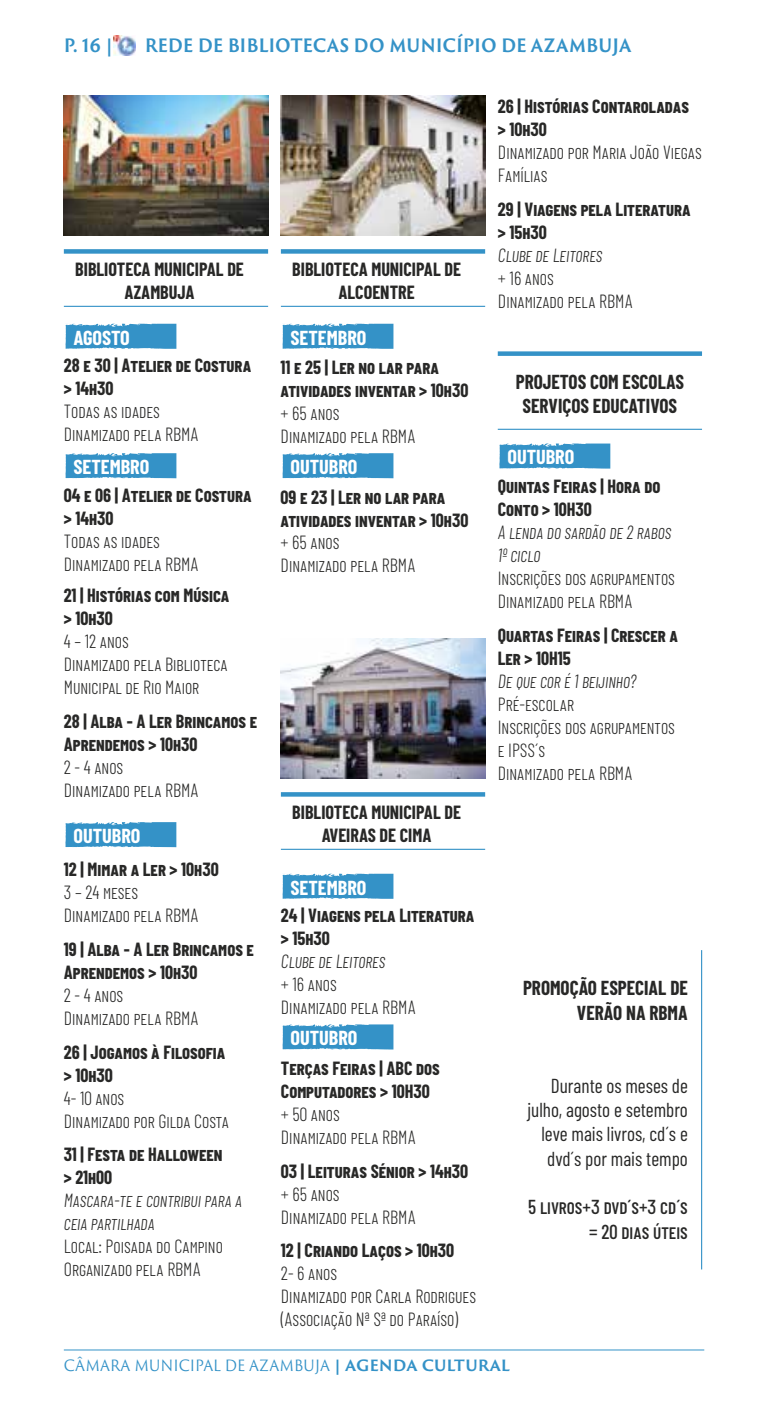
<style>
.page{position:relative;width:766px;height:1404px;background:#fff}
.page>*{position:absolute;margin:0;border:0;box-sizing:border-box;transform-origin:0 0}
.t1{font:20.25px/24.3px "Barlow Condensed";color:#282827;text-align:right;scale:.95 1}
.t2{font:700 20.25px/24.3px "Barlow Condensed";color:#282827;text-align:center;scale:.95 1}
.t3{font:700 20.25px "Barlow Condensed";color:#fff}
.t4{font:500 20.25px/24.3px "Barlow Condensed";color:#282827;text-align:right;scale:.95 1}
.t5{font:700 19.12px/22.9px "Barlow Condensed";color:#282827;scale:.95 1}
.t6{font:300 19.12px/22.9px "Barlow Condensed";color:#282827;scale:.95 1}
.t7{font:italic 300 19.12px/22.9px "Barlow Condensed";color:#282827;scale:.95 1}
.t8{font:700 18px "Trajan Sans Pro";letter-spacing:-.01em;color:#3492c7;scale:.93 1}
.t9{font:15.3px "Trajan Sans Pro";letter-spacing:-.005em;color:#3492c7;scale:.93 1}
.s1{font-weight:700}
</style>
<div class="page">
<hr style="left:64px;top:1349px;width:640px;height:1px;background:#3492c7">
<img style="left:113px;top:35px;width:23px;height:20px">
<img style="left:281px;top:96px;width:204px;height:139px">
<img style="left:64px;top:96px;width:204px;height:139px">
<div style="left:64px;top:249px;width:204px;height:5px;background:#3492c7"></div>
<div style="left:281px;top:249px;width:204px;height:5px;background:#3492c7"></div>
<svg style="left:281px;top:792px;width:204px;height:4px"></svg>
<img style="left:281px;top:638px;width:204px;height:140px">
<hr style="left:281px;top:848px;width:204px;height:1px;background:#3492c7">
<hr style="left:64px;top:306px;width:204px;height:1px;background:#3492c7">
<hr style="left:281px;top:306px;width:204px;height:1px;background:#3492c7">
<div style="left:497px;top:351px;width:204px;height:5px;background:#3492c7"></div>
<hr style="left:497px;top:428px;width:204px;height:2px;background:#3492c7">
<svg style="left:65px;top:323px;width:111px;height:26px;background:#469bcb"></svg>
<svg style="left:65px;top:453px;width:111px;height:26px;background:#469bcb"></svg>
<svg style="left:282px;top:323px;width:111px;height:26px;background:#469bcb"></svg>
<svg style="left:282px;top:873px;width:111px;height:26px;background:#469bcb"></svg>
<svg style="left:282px;top:453px;width:111px;height:26px;background:#469bcb"></svg>
<svg style="left:499px;top:443px;width:111px;height:26px;background:#469bcc"></svg>
<svg style="left:65px;top:822px;width:111px;height:26px;background:#459bcb"></svg>
<svg style="left:282px;top:1024px;width:111px;height:26px;background:#469bcc"></svg>
<hr style="left:700px;top:950px;width:2px;height:319px;background:#3492c7">
<p class="t8" style="left:64px;top:32px;width:55px">P. 16 |</p>
<p class="t8" style="left:145px;top:32px;width:524px">REDE DE BIBLIOTECAS DO MUNICÍPIO DE AZAMBUJA</p>
<p class="t5" style="left:75px;top:257px;width:179px;text-align:center">BIBLIOTECA MUNICIPAL DE<br>AZAMBUJA</p>
<p class="t3" style="left:73px;top:324px;width:58px">AGOSTO</p>
<p class="t5" style="left:64px;top:354px;width:199px">28 e 30 | Atelier de Costura &gt; 14h30</p>
<p class="t6" style="left:64px;top:399px;width:143px">Todas as idades<br>Dinamizado pela RBMA</p>
<p class="t3" style="left:73px;top:454px;width:77px">SETEMBRO</p>
<p class="t5" style="left:64px;top:483px;width:199px">04 e 06 | Atelier de Costura &gt; 14h30</p>
<p class="t6" style="left:64px;top:529px;width:143px">Todas as idades<br>Dinamizado pela RBMA</p>
<p class="t5" style="left:64px;top:583px;width:175px">21 | Histórias com Música &gt; 10h30</p>
<p class="t6" style="left:64px;top:629px;width:174px">4 – 12 anos<br>Dinamizado pela Biblioteca<br>Municipal de Rio Maior</p>
<p class="t5" style="left:64px;top:709px;width:205px">28 | Alba - A Ler Brincamos e<br>Aprendemos &gt; 10h30</p>
<p class="t6" style="left:64px;top:754px;width:143px">2 - 4 anos<br>Dinamizado pela RBMA</p>
<p class="t3" style="left:73px;top:823px;width:68px">OUTUBRO</p>
<p class="t5" style="left:64px;top:857px;width:164px">12 | Mimar a Ler &gt; 10h30</p>
<p class="t6" style="left:64px;top:880px;width:143px">3 – 24 meses<br>Dinamizado pela RBMA</p>
<p class="t5" style="left:64px;top:937px;width:202px">19 | Alba - A Ler Brincamos e<br>Aprendemos &gt; 10h30</p>
<p class="t6" style="left:64px;top:983px;width:143px">2 - 4 anos<br>Dinamizado pela RBMA</p>
<p class="t5" style="left:64px;top:1039px;width:171px">26 | Jogamos à Filosofia &gt; 10h30</p>
<p class="t6" style="left:64px;top:1085px;width:175px">4- 10 anos<br>Dinamizado por Gilda Costa</p>
<p class="t5" style="left:64px;top:1142px;width:169px">31 | Festa de Halloween &gt; 21h00</p>
<p class="t7" style="left:64px;top:1188px;width:189px">Mascara-te e contribui para a ceia partilhada</p>
<p class="t6" style="left:64px;top:1234px;width:169px">Local: Poisada do Campino<br>Organizado pela RBMA</p>
<p class="t5" style="left:292px;top:257px;width:179px;text-align:center">BIBLIOTECA MUNICIPAL DE<br>ALCOENTRE</p>
<p class="t3" style="left:290px;top:324px;width:77px">SETEMBRO</p>
<p class="t5" style="left:280px;top:355px;width:199px">11 e 25 | Ler no lar para atividades inventar &gt; 10h30</p>
<p class="t6" style="left:280px;top:401px;width:143px">+ 65 anos<br>Dinamizado pela RBMA</p>
<p class="t3" style="left:290px;top:454px;width:68px">OUTUBRO</p>
<p class="t5" style="left:280px;top:484px;width:199px">09 e 23 | Ler no lar para atividades inventar &gt; 10h30</p>
<p class="t6" style="left:280px;top:530px;width:143px">+ 65 anos<br>Dinamizado pela RBMA</p>
<p class="t5" style="left:292px;top:800px;width:179px;text-align:center">BIBLIOTECA MUNICIPAL DE<br>AVEIRAS DE CIMA</p>
<p class="t3" style="left:290px;top:874px;width:77px">SETEMBRO</p>
<p class="t5" style="left:281px;top:903px;width:205px">24 | Viagens pela Literatura &gt; 15h30</p>
<p class="t7" style="left:281px;top:949px;width:111px">Clube de Leitores</p>
<p class="t6" style="left:281px;top:972px;width:143px">+ 16 anos<br>Dinamizado pela RBMA</p>
<p class="t3" style="left:290px;top:1025px;width:68px">OUTUBRO</p>
<p class="t5" style="left:281px;top:1056px;width:169px">Terças Feiras | ABC dos<br>Computadores &gt; 10H30</p>
<p class="t6" style="left:281px;top:1102px;width:143px">+ 50 anos<br>Dinamizado pela RBMA</p>
<p class="t5" style="left:281px;top:1158px;width:198px">03 | Leituras Sénior &gt; 14h30</p>
<p class="t6" style="left:281px;top:1181px;width:143px">+ 65 anos<br>Dinamizado pela RBMA</p>
<p class="t5" style="left:281px;top:1238px;width:184px">12 | Criando Laços &gt; 10h30</p>
<p class="t6" style="left:281px;top:1261px;width:207px">2- 6 anos<br>Dinamizado por Carla Rodrigues (Associação Nª Sª do Paraíso)</p>
<p class="t5" style="left:498px;top:94px;width:203px">26 | Histórias Contaroladas &gt; 10h30</p>
<p class="t6" style="left:498px;top:140px;width:216px">Dinamizado por Maria João Viegas<br>Famílias</p>
<p class="t5" style="left:498px;top:197px;width:204px">29 | Viagens pela Literatura &gt; 15h30</p>
<p class="t7" style="left:498px;top:243px;width:111px">Clube de Leitores</p>
<p class="t6" style="left:498px;top:266px;width:143px">+ 16 anos<br>Dinamizado pela RBMA</p>
<p class="t2" style="left:515px;top:369px;width:178px">PROJETOS COM ESCOLAS<br>SERVIÇOS EDUCATIVOS</p>
<p class="t3" style="left:507px;top:444px;width:68px">OUTUBRO</p>
<p class="t5" style="left:497px;top:474px;width:173px">Quintas Feiras | Hora do<br>Conto &gt; 10H30</p>
<p class="t7" style="left:497px;top:520px;width:184px">A lenda do sardão de 2 rabos<br>1º ciclo</p>
<p class="t6" style="left:497px;top:566px;width:188px">Inscrições dos agrupamentos<br>Dinamizado pela RBMA</p>
<p class="t5" style="left:497px;top:623px;width:191px">Quartas Feiras | Crescer a<br>Ler &gt; 10H15</p>
<p class="t7" style="left:497px;top:668px;width:147px">De que cor é 1 beijinho?</p>
<p class="t6" style="left:497px;top:691px;width:188px">Pré-escolar<br>Inscrições dos agrupamentos e IPSS´s<br>Dinamizado pela RBMA</p>
<p class="t2" style="left:523px;top:975px;width:175px;text-align:right">PROMOÇÃO ESPECIAL DE<br>VERÃO NA RBMA</p>
<p class="t1" style="left:527px;top:1072px;width:170px">Durante os meses de julho, agosto e setembro leve mais livros, cd´s e dvd´s por mais tempo</p>
<p class="t4" style="left:528px;top:1194px;width:169px">5 LIVROS+3 DVD´S+3 CD´S = 20 DIAS ÚTEIS</p>
<p class="t9" style="left:64px;top:1354px;width:481px">CÂMARA MUNICIPAL DE AZAMBUJA <span class="s1">| AGENDA CULTURAL</span></p>
</div>
